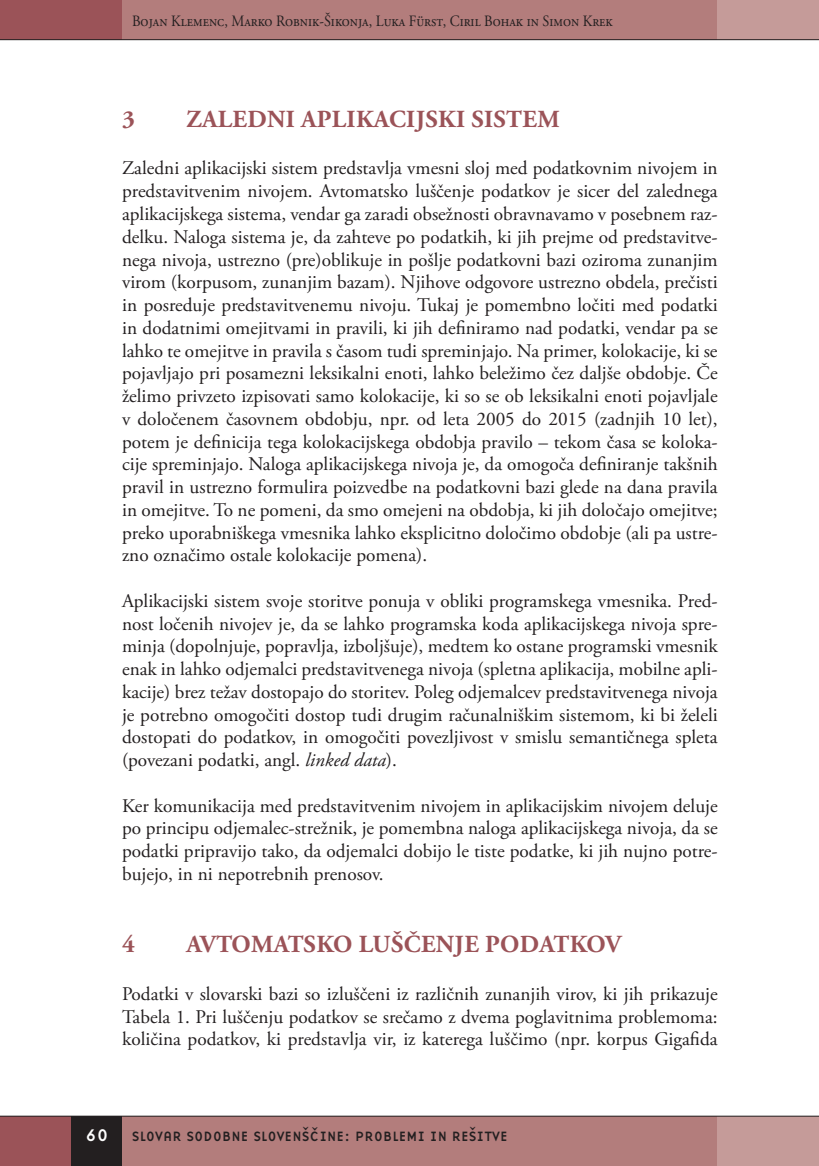
<style>
.page{position:relative;width:819px;height:1166px;background:#fff}
.page>*{position:absolute;margin:0;border:0;box-sizing:border-box;transform-origin:0 0}
.t1{font:700 24.5px "Adobe Garamond Pro";letter-spacing:.015em;color:#9b5358}
.t2{font:19.25px/22.8px "Adobe Garamond Pro";letter-spacing:-.02em;color:#231f20;text-align:justify}
.t3{font:17.5px "Base Nine";color:#fff}
.t4{font:15.75px "Adobe Garamond Pro";color:#231f20;scale:.9 1}
.t5{font:14px "Base Nine";color:#231f20}
.s1{font-style:italic}
</style>
<div class="page">
<div style="left:122px;top:1116px;width:620px;height:50px;background:#b37d7c"></div>
<div style="left:717px;top:1116px;width:101px;height:50px;background:#c59b99"></div>
<div style="left:120px;top:0;width:597px;height:40px;background:#b37d7c"></div>
<div style="left:717px;top:0;width:101px;height:40px;background:#c59b99"></div>
<div style="left:0;top:1116px;width:71px;height:50px;background:#9b5358"></div>
<div style="left:71px;top:1116px;width:51px;height:50px;background:#231f20"></div>
<div style="left:0;top:0;width:122px;height:40px;background:#9b5358"></div>
<hr style="left:0;top:39px;width:818px;height:1px;background:#231f20">
<hr style="left:0;top:1116px;width:818px;height:1px;background:#231f20">
<p class="t4" style="left:132px;top:11px;width:535px">Bojan Klemenc, Marko Robnik-Šikonja, Luka Fürst, Ciril Bohak in Simon Krek</p>
<p class="t1" style="left:122px;top:105px;width:14px">3</p>
<p class="t1" style="left:186px;top:105px;width:374px">ZALEDNI APLIKACIJSKI SISTEM</p>
<p class="t2" style="left:122px;top:158px;width:597px">Zaledni aplikacijski sistem predstavlja vmesni sloj med podatkovnim nivojem in predstavitvenim nivojem. Avtomatsko luščenje podatkov je sicer del zalednega aplikacijskega sistema, vendar ga zaradi obsežnosti obravnavamo v posebnem raz&shy;delku. Naloga sistema je, da zahteve po podatkih, ki jih prejme od predstavitve&shy;nega nivoja, ustrezno (pre)oblikuje in pošlje podatkovni bazi oziroma zunanjim virom (korpusom, zunanjim bazam). Njihove odgovore ustrezno obdela, prečisti in posreduje predstavitvenemu nivoju. Tukaj je pomembno ločiti med podatki in dodatnimi omejitvami in pravili, ki jih definiramo nad podatki, vendar pa se lahko te omejitve in pravila s časom tudi spreminjajo. Na primer, kolokacije, ki se pojavljajo pri posamezni leksikalni enoti, lahko beležimo čez daljše obdobje. Če želimo privzeto izpisovati samo kolokacije, ki so se ob leksikalni enoti pojavljale v določenem časovnem obdobju, npr. od leta 2005 do 2015 (zadnjih 10 let), potem je definicija tega kolokacijskega obdobja pravilo – tekom časa se koloka&shy;cije spreminjajo. Naloga aplikacijskega nivoja je, da omogoča definiranje takšnih pravil in ustrezno formulira poizvedbe na podatkovni bazi glede na dana pravila in omejitve. To ne pomeni, da smo omejeni na obdobja, ki jih določajo omejitve; preko uporabniškega vmesnika lahko eksplicitno določimo obdobje (ali pa ustre&shy;zno označimo ostale kolokacije pomena).</p>
<p class="t2" style="left:122px;top:590px;width:597px">Aplikacijski sistem svoje storitve ponuja v obliki programskega vmesnika. Pred&shy;nost ločenih nivojev je, da se lahko programska koda aplikacijskega nivoja spre&shy;minja (dopolnjuje, popravlja, izboljšuje), medtem ko ostane programski vmesnik enak in lahko odjemalci predstavitvenega nivoja (spletna aplikacija, mobilne apli&shy;kacije) brez težav dostopajo do storitev. Poleg odjemalcev predstavitvenega nivoja je potrebno omogočiti dostop tudi drugim računalniškim sistemom, ki bi želeli dostopati do podatkov, in omogočiti povezljivost v smislu semantičnega spleta (povezani podatki, angl. <span class="s1">linked data</span>).</p>
<p class="t2" style="left:122px;top:795px;width:597px">Ker komunikacija med predstavitvenim nivojem in aplikacijskim nivojem deluje po principu odjemalec-strežnik, je pomembna naloga aplikacijskega nivoja, da se podatki pripravijo tako, da odjemalci dobijo le tiste podatke, ki jih nujno potre&shy;bujejo, in ni nepotrebnih prenosov.</p>
<p class="t1" style="left:122px;top:930px;width:14px">4</p>
<p class="t1" style="left:186px;top:930px;width:436px">AVTOMATSKO LUŠČENJE PODATKOV</p>
<p class="t2" style="left:122px;top:983px;width:597px">Podatki v slovarski bazi so izluščeni iz različnih zunanjih virov, ki jih prikazuje Tabela 1. Pri luščenju podatkov se srečamo z dvema poglavitnima problemoma: količina podatkov, ki predstavlja vir, iz katerega luščimo (npr. korpus Gigafida</p>
<p class="t3" style="left:85px;top:1123px;width:25px">60</p>
<p class="t5" style="left:132px;top:1126px;width:377px">SLOVAR SODOBNE SLOVENŠCˇINE: PROBLEMI IN REŠITVE</p>
</div>
